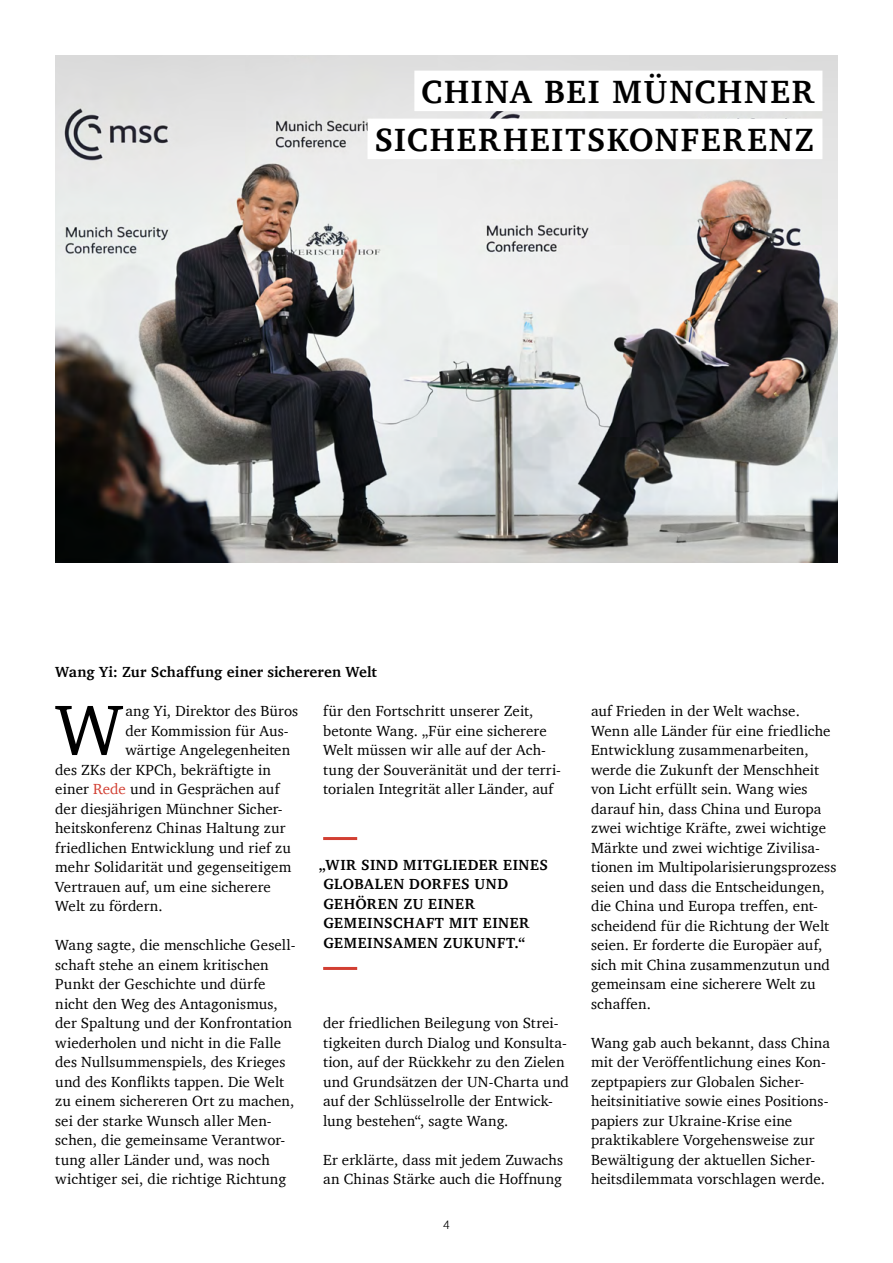
<style>
.page{position:relative;width:893px;height:1263px;background:#fff}
.page>*{position:absolute;margin:0;border:0;box-sizing:border-box;transform-origin:0 0}
.t1{font:73.2px "Charter";color:#000}
.t2{font:700 33px/48px "Charter";letter-spacing:.055em;color:#000;text-align:right}
.t3{font:15px/19.5px "Charter";letter-spacing:.005em;color:#000}
.t4{font:700 15px/19.5px "Charter";letter-spacing:.035em;color:#000}
.t5{font:700 15px "Charter";letter-spacing:.01em;color:#000}
.t6{font:300 12px "Helvetica";color:#000}
.s1{color:#d23f32}
</style>
<div class="page">
<img style="left:55px;top:55px;width:783px;height:507px">
<hr style="left:323px;top:837px;width:34px;height:3px;background:#d23f32">
<hr style="left:323px;top:967px;width:34px;height:3px;background:#d23f32">
<div style="left:414px;top:71px;width:408px;height:40px;background:#fff"></div>
<div style="left:367px;top:119px;width:455px;height:40px;background:#fff"></div>
<h2 class="t2" style="left:374px;top:67px;width:441px">CHINA BEI MÜNCHNER<br>SICHERHEITSKONFERENZ</h2>
<p class="t5" style="left:55px;top:659px;width:323px">Wang Yi: Zur Schaffung einer sichereren Welt</p>
<h1 class="t1" style="left:55px;top:667px;width:69px">W</h1>
<p class="t3" style="left:125px;top:701px;width:174px">ang Yi, Direktor des Büros</p>
<p class="t3" style="left:323px;top:701px;width:239px">für den Fortschritt unserer Zeit, betonte Wang. „Für eine sicherere Welt müssen wir alle auf der Ach&shy;tung der Souveränität und der terri&shy;torialen Integrität aller Länder, auf</p>
<p class="t3" style="left:125px;top:720px;width:165px">der Kommission für Aus-</p>
<p class="t3" style="left:125px;top:740px;width:166px">wärtige Angelegenheiten</p>
<p class="t3" style="left:55px;top:759px;width:217px">des ZKs der KPCh, bekräftigte in</p>
<p class="t3" style="left:55px;top:779px;width:226px">einer <span class="s1">Rede</span> und in Gesprächen auf</p>
<p class="t3" style="left:55px;top:798px;width:229px">der diesjährigen Münchner Sicher-</p>
<p class="t3" style="left:55px;top:818px;width:232px">heitskonferenz Chinas Haltung zur</p>
<p class="t3" style="left:55px;top:837px;width:237px">friedlichen Entwicklung und rief zu</p>
<p class="t3" style="left:55px;top:857px;width:238px">mehr Solidarität und gegenseitigem</p>
<p class="t3" style="left:55px;top:876px;width:217px">Vertrauen auf, um eine sicherere</p>
<p class="t3" style="left:55px;top:896px;width:109px">Welt zu fördern.</p>
<p class="t3" style="left:55px;top:935px;width:242px">Wang sagte, die menschliche Gesell&shy;schaft stehe an einem kritischen Punkt der Geschichte und dürfe nicht den Weg des Antagonismus, der Spaltung und der Konfrontation wiederholen und nicht in die Falle des Nullsummenspiels, des Krieges und des Konflikts tappen. Die Welt zu einem sichereren Ort zu machen, sei der starke Wunsch aller Men&shy;schen, die gemeinsame Verantwor&shy;tung aller Länder und, was noch wichtiger sei, die richtige Richtung</p>
<p class="t4" style="left:323px;top:855px;width:226px;text-indent:-5px">„WIR SIND MITGLIEDER EINES<br>GLOBALEN DORFES UND<br>GEHÖREN ZU EINER<br>GEMEINSCHAFT MIT EINER<br>GEMEINSAMEN ZUKUNFT.“</p>
<p class="t3" style="left:323px;top:1013px;width:247px">der friedlichen Beilegung von Strei&shy;tigkeiten durch Dialog und Konsulta&shy;tion, auf der Rückkehr zu den Zielen und Grundsätzen der UN-Charta und auf der Schlüsselrolle der Entwick&shy;lung bestehen“, sagte Wang.</p>
<p class="t3" style="left:323px;top:1149px;width:242px">Er erklärte, dass mit jedem Zuwachs an Chinas Stärke auch die Hoffnung</p>
<p class="t6" style="left:443px;top:1214px;width:8px">4</p>
<p class="t3" style="left:591px;top:701px;width:247px">auf Frieden in der Welt wachse.<br>Wenn alle Länder für eine friedliche Entwicklung zusammenarbeiten, werde die Zukunft der Menschheit von Licht erfüllt sein. Wang wies darauf hin, dass China und Europa zwei wichtige Kräfte, zwei wichtige Märkte und zwei wichtige Zivilisa&shy;tionen im Multipolarisierungsprozess seien und dass die Entscheidungen, die China und Europa treffen, ent&shy;scheidend für die Richtung der Welt seien. Er forderte die Europäer auf, sich mit China zusammenzutun und gemeinsam eine sicherere Welt zu schaffen.</p>
<p class="t3" style="left:591px;top:1032px;width:241px">Wang gab auch bekannt, dass China mit der Veröffentlichung eines Kon&shy;zeptpapiers zur Globalen Sicher&shy;heitsinitiative sowie eines Positions&shy;papiers zur Ukraine-Krise eine praktikablere Vorgehensweise zur Bewältigung der aktuellen Sicher&shy;heitsdilemmata vorschlagen werde.</p>
</div>
